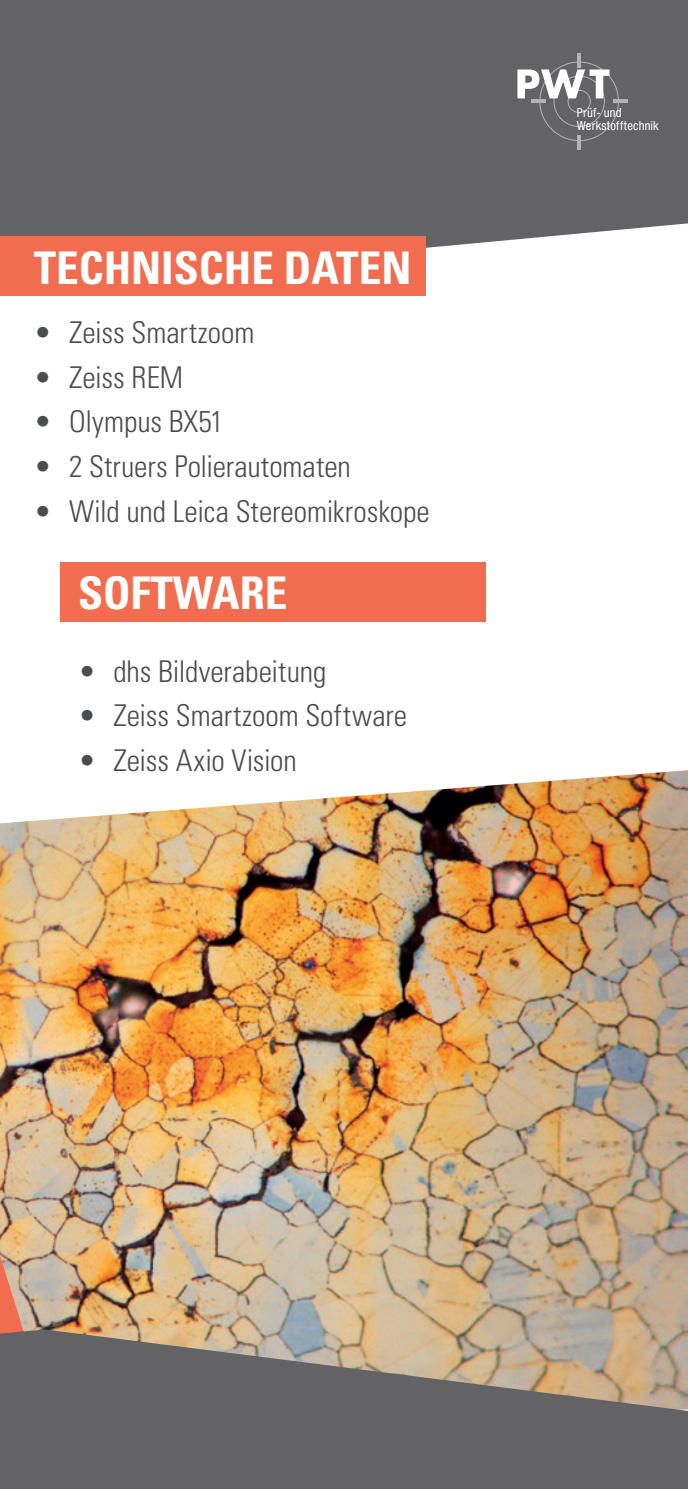
<style>
.page{position:relative;width:688px;height:1489px;background:#fff}
.page>*{position:absolute;margin:0;border:0;box-sizing:border-box;transform-origin:0 0}
.t1{font:700 condensed 45px "Univers";color:#fff}
.t2{font:300 condensed 30px "Univers";color:#4b4c4d}
.t3{font:condensed 12.5px/13px "Helvetica Neue";letter-spacing:.02em;color:#fff}
</style>
<div class="page">
<div style="left:0;top:0;width:687px;height:248px;background:#636366"></div>
<img style="left:0;top:770px;width:687px;height:559px">
<div style="left:0;top:236px;width:426px;height:60px;background:#f26c4f"></div>
<img style="left:0;top:887px;width:53px;height:442px">
<svg style="left:0;top:1329px;width:687px;height:159px;background:#7a7570"></svg>
<hr style="left:612px;top:99px;width:15px;height:4px;background:#b2b3b7">
<hr style="left:577px;top:135px;width:4px;height:15px;background:#b2b3b7">
<hr style="left:577px;top:53px;width:4px;height:15px;background:#b2b3b7">
<svg style="left:517px;top:62px;width:101px;height:79px"></svg>
<div style="left:60px;top:562px;width:426px;height:60px;background:#f26c4f"></div>
<h1 class="t1" style="left:34px;top:241px;width:379px">TECHNISCHE DATEN</h1>
<p class="t2" style="left:34px;top:314px;width:222px">• Zeiss Smartzoom</p>
<p class="t2" style="left:34px;top:359px;width:151px">• Zeiss REM</p>
<p class="t2" style="left:34px;top:404px;width:191px">• Olympus BX51</p>
<p class="t2" style="left:34px;top:448px;width:319px">• 2 Struers Polierautomaten</p>
<p class="t2" style="left:34px;top:493px;width:397px">• Wild und Leica Stereomikroskope</p>
<h1 class="t1" style="left:78px;top:565px;width:211px">SOFTWARE</h1>
<p class="t2" style="left:78px;top:653px;width:250px">• dhs Bildverabeitung</p>
<p class="t2" style="left:78px;top:697px;width:330px">• Zeiss Smartzoom Software</p>
<p class="t2" style="left:78px;top:742px;width:220px">• Zeiss Axio Vision</p>
<p class="t3" style="left:576px;top:106px;width:83px">Prüf- und<br>Werkstofftechnik</p>
</div>
